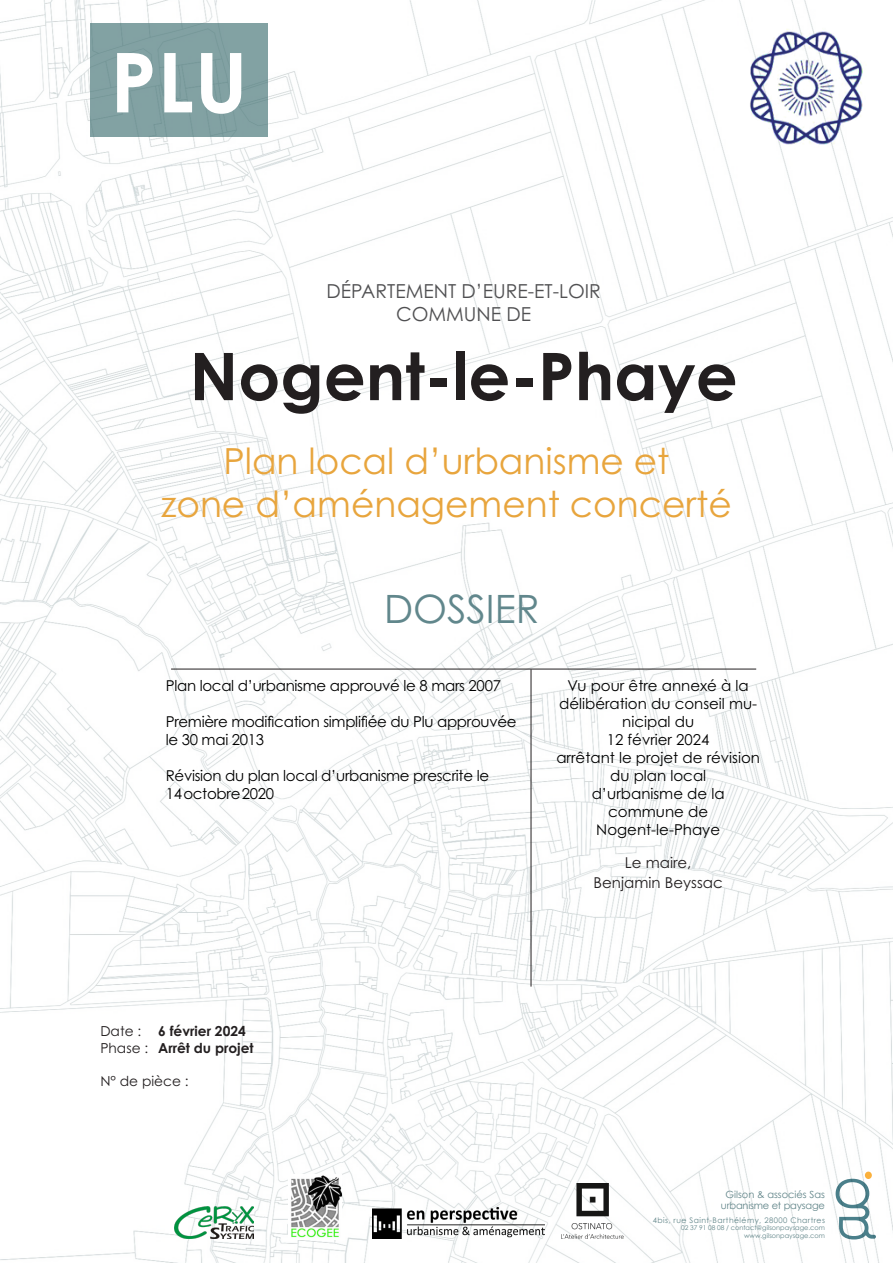
<style>
.page{position:relative;width:893px;height:1263px;background:#fff}
.page>*{position:absolute;margin:0;border:0;box-sizing:border-box;transform-origin:0 0}
.t1{font:700 82.65px "Century Gothic Pro";color:#fff}
.t2{font:700 65.7px "Century Gothic Pro";color:#231f20}
.Texte{font:39.15px "Century Gothic Pro";color:#61878c}
.t3{font:36px "Century Gothic Pro";color:#e8a53d}
.t4{font:19.35px "Century Gothic Pro";color:#505052}
.t5{font:15px/18px "Century Gothic Pro";letter-spacing:-.02em;color:#000}
.t6{font:15px/18px "Century Gothic Pro";color:#000;text-align:center}
.t7{font:15px "Century Gothic Pro";color:#231f20}
.t8{font:700 13.8px "Century Gothic Pro";color:#231f20}
.t9{font:13.8px "Century Gothic Pro";color:#231f20}
.t10{font:9.9px "Century Gothic";color:#608488}
.t11{font:9.9px "Century Gothic";letter-spacing:-.02em;color:#608488}
.t12{font:7.65px "Century Gothic";letter-spacing:.06em;color:#608488}
.t13{font:6.6px "Century Gothic";color:#608488}
.s1{font-weight:400}
</style>
<div class="page">
<img style="left:0;top:0;width:893px;height:1263px">
<div style="left:90px;top:23px;width:178px;height:113px;background:#82a1a3"></div>
<hr style="left:531px;top:669px;width:1px;height:317px;background:#231f20">
<hr style="left:171px;top:669px;width:585px;height:1px;background:#231f20">
<div style="left:865px;top:1171px;width:7px;height:8px;background:#fbb13d;border-radius:50%"></div>
<svg style="left:836px;top:1179px;width:40px;height:60px"></svg>
<img style="left:288px;top:1174px;width:54px;height:65px">
<img style="left:561px;top:1184px;width:63px;height:54px">
<img style="left:174px;top:1207px;width:80px;height:31px">
<img style="left:372px;top:1204px;width:173px;height:34px">
<img style="left:744px;top:23px;width:127px;height:131px">
<p class="t1" style="left:110px;top:31px;width:139px">PLU</p>
<p class="t4" style="left:326px;top:279px;width:276px">DÉPARTEMENT D’EURE-ET-LOIR</p>
<p class="t4" style="left:396px;top:302px;width:137px">COMMUNE DE</p>
<p class="t2" style="left:190px;top:335px;width:550px">Nogent-le-Phaye</p>
<p class="t3" style="left:224px;top:439px;width:447px">Plan local d’urbanisme et</p>
<p class="t3" style="left:161px;top:482px;width:572px">zone d’aménagement concerté</p>
<p class="Texte" style="left:384px;top:585px;width:157px">DOSSIER</p>
<p class="t5" style="left:166px;top:677px;width:337px">Plan local d’urbanisme approuvé le 8 mars 2007</p>
<p class="t5" style="left:166px;top:713px;width:352px">Première modification simplifiée du Plu approuvée le 30 mai 2013</p>
<p class="t5" style="left:166px;top:767px;width:325px">Révision du plan local d’urbanisme prescrite le<br>14octobre2020</p>
<p class="t6" style="left:559px;top:677px;width:200px">Vu pour être annexé à la délibération du conseil mu&shy;nicipal du</p>
<p class="t6" style="left:607px;top:731px;width:104px">12 février 2024</p>
<p class="t6" style="left:556px;top:749px;width:205px">arrêtant le projet de révision du plan local</p>
<p class="t6" style="left:592px;top:785px;width:135px">d’urbanisme de la</p>
<p class="t6" style="left:608px;top:803px;width:101px">commune de</p>
<p class="t6" style="left:596px;top:821px;width:125px">Nogent-le-Phaye</p>
<p class="t7" style="left:625px;top:854px;width:68px">Le maire,</p>
<p class="t7" style="left:594px;top:873px;width:131px">Benjamin Beyssac</p>
<p class="t8" style="left:100px;top:1023px;width:147px"><span class="s1">Date :</span> 6 février 2024</p>
<p class="t8" style="left:100px;top:1039px;width:155px"><span class="s1">Phase :</span> Arrêt du projet</p>
<p class="t9" style="left:100px;top:1073px;width:90px">N° de pièce :</p>
<p class="t10" style="left:726px;top:1187px;width:101px">Gilson &amp; associés Sas</p>
<p class="t11" style="left:721px;top:1199px;width:106px">urbanisme et paysage</p>
<p class="t12" style="left:653px;top:1214px;width:174px">4bis, rue Saint-Barthélémy, 28000 Chartres</p>
<p class="t13" style="left:681px;top:1223px;width:145px">02 37 91 08 08 / contact@gilsonpaysage.com</p>
<p class="t13" style="left:744px;top:1231px;width:82px">www.gilsonpaysage.com</p>
</div>
